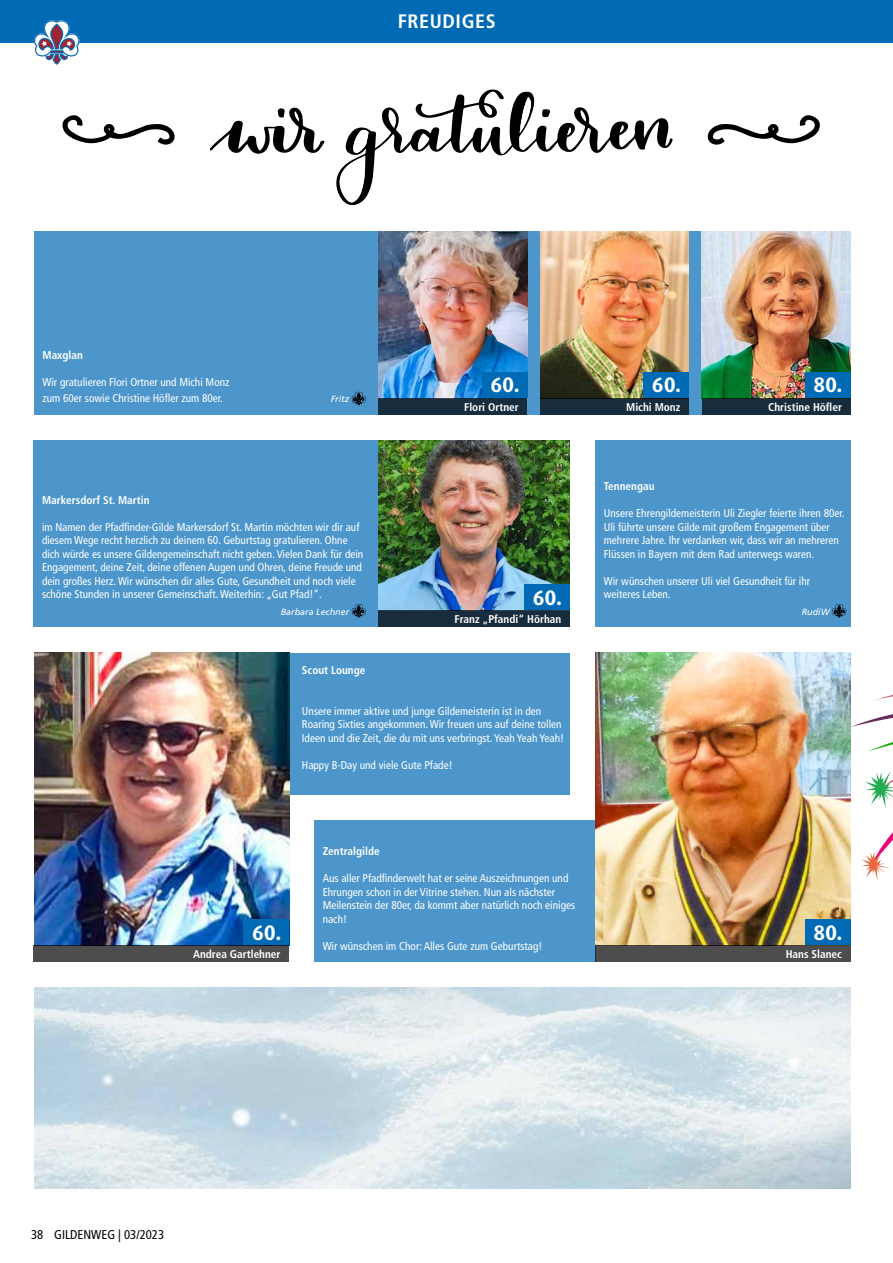
<style>
.page{position:relative;width:893px;height:1263px;background:#fff}
.page>*{position:absolute;margin:0;border:0;box-sizing:border-box;transform-origin:0 0}
.t1{font:700 21px "Dax Pro";letter-spacing:-.005em;color:#fff}
.t2{font:700 condensed 19.5px "Frutiger LT Pro";letter-spacing:.03em;color:#fff}
.t3{font:condensed 12.75px "Frutiger LT Pro";color:#000}
.t4{font:condensed 11.25px/13.5px "Frutiger LT Pro";color:#fff}
.t5{font:700 condensed 11.25px "Frutiger LT Pro";color:#fff}
.t6{font:italic 9px "Frutiger LT Pro";color:#fff}
</style>
<div class="page">
<div style="left:0;top:0;width:893px;height:43px;background:#006ab5"></div>
<svg style="left:34px;top:20px;width:46px;height:45px"></svg>
<svg style="left:336px;top:89px;width:337px;height:116px"></svg>
<svg style="left:209px;top:107px;width:116px;height:47px"></svg>
<svg style="left:707px;top:115px;width:113px;height:30px"></svg>
<svg style="left:62px;top:115px;width:113px;height:30px"></svg>
<div style="left:34px;top:232px;width:816px;height:183px;background:#4d96cb"></div>
<svg style="left:352px;top:392px;width:14px;height:13px"></svg>
<img style="left:540px;top:232px;width:149px;height:166px">
<div style="left:643px;top:372px;width:46px;height:26px;background:#006ab5"></div>
<div style="left:540px;top:398px;width:149px;height:17px;background:#172c3d"></div>
<img style="left:378px;top:232px;width:149px;height:166px">
<div style="left:482px;top:372px;width:45px;height:26px;background:#006ab5"></div>
<div style="left:378px;top:398px;width:149px;height:17px;background:#172c3d"></div>
<img style="left:702px;top:232px;width:148px;height:166px">
<div style="left:805px;top:372px;width:45px;height:26px;background:#006ab5"></div>
<div style="left:702px;top:398px;width:148px;height:17px;background:#172c3d"></div>
<div style="left:34px;top:440px;width:536px;height:187px;background:#4d96cb"></div>
<svg style="left:352px;top:604px;width:14px;height:14px"></svg>
<img style="left:378px;top:440px;width:192px;height:170px">
<div style="left:524px;top:584px;width:46px;height:26px;background:#006ab5"></div>
<div style="left:378px;top:610px;width:192px;height:17px;background:#172c3d"></div>
<div style="left:595px;top:440px;width:255px;height:187px;background:#4d96cb"></div>
<svg style="left:832px;top:604px;width:14px;height:14px"></svg>
<div style="left:314px;top:820px;width:281px;height:142px;background:#4d96cb"></div>
<img style="left:595px;top:653px;width:255px;height:292px">
<div style="left:805px;top:919px;width:45px;height:26px;background:#006ab5"></div>
<div style="left:595px;top:945px;width:255px;height:17px;background:#4d4d4d"></div>
<div style="left:289px;top:653px;width:281px;height:142px;background:#4d96cb"></div>
<img style="left:34px;top:653px;width:255px;height:292px">
<div style="left:244px;top:919px;width:45px;height:26px;background:#006ab5"></div>
<div style="left:34px;top:945px;width:255px;height:17px;background:#4d4d4d"></div>
<img style="left:34px;top:988px;width:816px;height:200px">
<svg style="left:851px;top:694px;width:42px;height:186px"></svg>
<h2 class="t2" style="left:398px;top:10px;width:99px">FREUDIGES</h2>
<p class="t5" style="left:43px;top:348px;width:42px">Maxglan</p>
<p class="t4" style="left:43px;top:374px;width:189px;line-height:16.5px">Wir gratulieren Flori Ortner und Michi Monz zum 60er sowie Christine Höfler zum 80er.</p>
<p class="t6" style="left:331px;top:394px;width:20px">Fritz</p>
<p class="t5" style="left:42px;top:493px;width:109px">Markersdorf St. Martin</p>
<p class="t4" style="left:42px;top:520px;width:323px">im Namen der Pfadfinder-Gilde Markersdorf St. Martin möchten wir dir auf diesem Wege recht herzlich zu deinem 60. Geburtstag gratulieren. Ohne dich würde es unsere Gildengemeinschaft nicht geben. Vielen Dank für dein Engagement, deine Zeit, deine offenen Augen und Ohren, deine Freude und dein großes Herz. Wir wünschen dir alles Gute, Gesundheit und noch viele schöne Stunden in unserer Gemeinschaft. Weiterhin: „Gut Pfad!“.</p>
<p class="t6" style="left:281px;top:606px;width:70px">Barbara Lechner</p>
<h1 class="t1" style="left:490px;top:372px;width:31px">60.</h1>
<p class="t5" style="left:464px;top:400px;width:56px">Flori Ortner</p>
<h1 class="t1" style="left:533px;top:584px;width:31px">60.</h1>
<p class="t5" style="left:454px;top:612px;width:108px">Franz „Pfandi“ Hörhan</p>
<p class="t5" style="left:302px;top:663px;width:65px">Scout Lounge</p>
<p class="t4" style="left:302px;top:704px;width:264px">Unsere immer aktive und junge Gildemeisterin ist in den<br>Roaring Sixties angekommen. Wir freuen uns auf deine tollen<br>Ideen und die Zeit, die du mit uns verbringst. Yeah Yeah Yeah!</p>
<p class="t4" style="left:302px;top:758px;width:152px">Happy B-Day und viele Gute Pfade!</p>
<h1 class="t1" style="left:652px;top:372px;width:31px">60.</h1>
<p class="t5" style="left:626px;top:400px;width:56px">Michi Monz</p>
<h1 class="t1" style="left:813px;top:372px;width:31px">80.</h1>
<p class="t5" style="left:768px;top:400px;width:75px">Christine Höfler</p>
<p class="t5" style="left:604px;top:479px;width:52px">Tennengau</p>
<p class="t4" style="left:604px;top:506px;width:242px">Unsere Ehrengildemeisterin Uli Ziegler feierte ihren 80er.<br>Uli führte unsere Gilde mit großem Engagement über mehrere Jahre. Ihr verdanken wir, dass wir an mehreren Flüssen in Bayern mit dem Rad unterwegs waren.</p>
<p class="t4" style="left:604px;top:574px;width:208px">Wir wünschen unserer Uli viel Gesundheit für ihr weiteres Leben.</p>
<p class="t6" style="left:802px;top:606px;width:29px">RudiW</p>
<h1 class="t1" style="left:252px;top:919px;width:31px">60.</h1>
<p class="t5" style="left:193px;top:947px;width:89px">Andrea Gartlehner</p>
<p class="t5" style="left:323px;top:844px;width:59px">Zentralgilde</p>
<p class="t4" style="left:323px;top:871px;width:254px">Aus aller Pfadfinderwelt hat er seine Auszeichnungen und Ehrungen schon in der Vitrine stehen. Nun als nächster Meilenstein der 80er, da kommt aber natürlich noch einiges nach!</p>
<p class="t4" style="left:323px;top:939px;width:221px">Wir wünschen im Chor: Alles Gute zum Geburtstag!</p>
<h1 class="t1" style="left:813px;top:919px;width:31px">80.</h1>
<p class="t5" style="left:786px;top:947px;width:58px">Hans Slanec</p>
<p class="t3" style="left:31px;top:1227px;width:135px">38 GILDENWEG | 03/2023</p>
</div>
